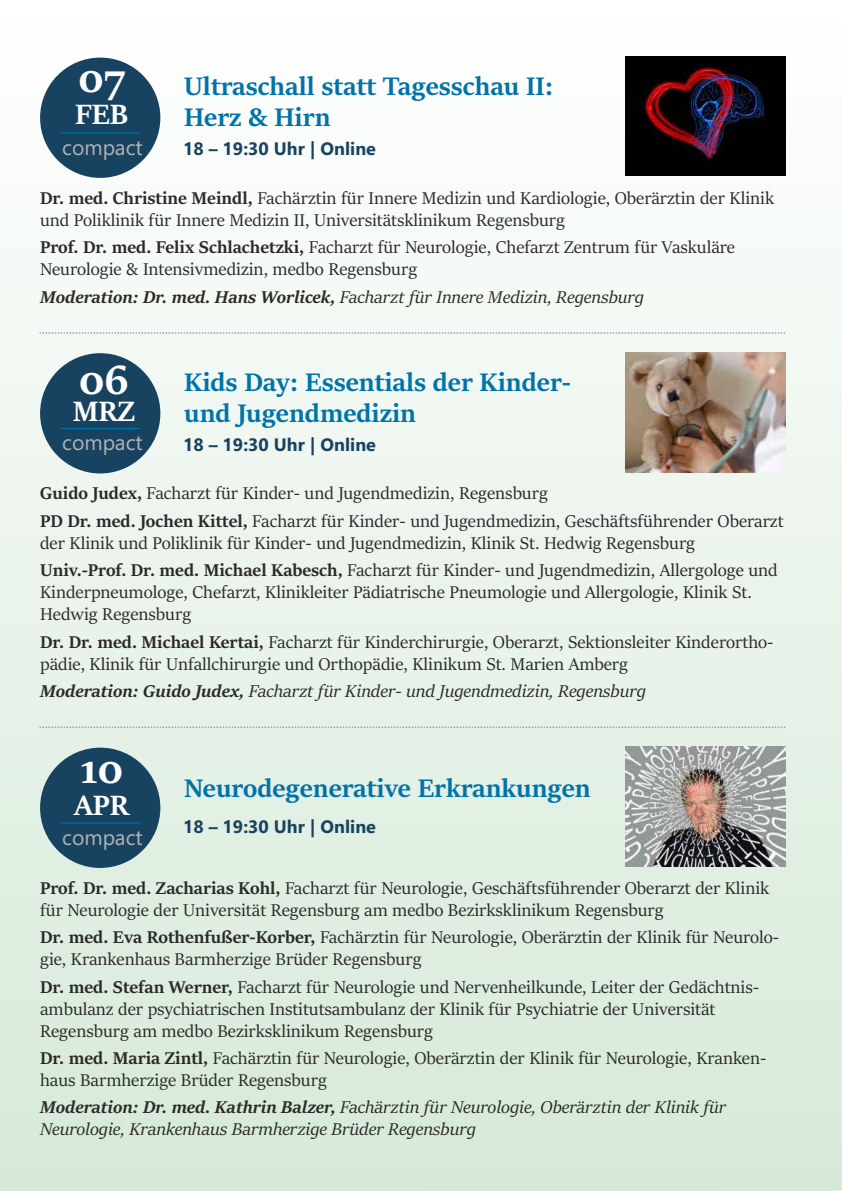
<style>
.page{position:relative;width:842px;height:1191px;background:#fff}
.page>*{position:absolute;margin:0;border:0;box-sizing:border-box;transform-origin:0 0}
.t1{font:700 45.4px "Sitka Display";color:#fefefe}
.t2{font:700 45.2px "Sitka Display";color:#fefefe}
.t3{font:700 31.2px "Sitka Display";color:#fefefe}
.t4{font:700 28.2px/30.6px "Sitka Display";color:#0073a8}
.t5{font:21.2px "Leelawadee UI";color:#b2b3b3}
.t6{font:19px/22px "Sitka Display";color:#2b2a29}
.t7{font:italic 19px/22px "Sitka Display";color:#2b2a29}
.t8{font:700 18px "Leelawadee UI";color:#174360}
.s1{font-weight:700}
</style>
<div class="page">
<div style="left:0;top:0;width:842px;height:1191px;background:linear-gradient(to bottom,#fefefe,#d6e9d8)"></div>
<svg style="left:40px;top:332px;width:745px;height:2px"></svg>
<svg style="left:40px;top:726px;width:745px;height:2px"></svg>
<div style="left:40px;top:353px;width:120px;height:120px;background:#174360;border-radius:50%"></div>
<hr style="left:60px;top:428px;width:80px;height:1px;background:#0073a8">
<img style="left:625px;top:352px;width:161px;height:120px">
<div style="left:40px;top:747px;width:120px;height:121px;background:#174360;border-radius:50%"></div>
<hr style="left:60px;top:822px;width:80px;height:1px;background:#0073a8">
<img style="left:625px;top:746px;width:161px;height:120px">
<div style="left:40px;top:58px;width:120px;height:120px;background:#174360;border-radius:50%"></div>
<hr style="left:60px;top:132px;width:80px;height:1px;background:#0073a8">
<img style="left:626px;top:57px;width:160px;height:118px">
<h2 class="t2" style="left:78px;top:58px;width:48px">07</h2>
<h3 class="t3" style="left:75px;top:101px;width:55px">FEB</h3>
<p class="t5" style="left:62px;top:139px;width:82px">compact</p>
<h3 class="t4" style="left:184px;top:73px;width:371px">Ultraschall statt Tagesschau II:<br>Herz &amp; Hirn</h3>
<p class="t8" style="left:183px;top:142px;width:194px">18 – 19:30 Uhr | Online</p>
<p class="t6" style="left:40px;top:188px;width:735px"><span class="s1">Dr. med. Christine Meindl,</span> Fachärztin für Innere Medizin und Kardiologie, Oberärztin der Klinik und Poliklinik für Innere Medizin II, Universitätsklinikum Regensburg</p>
<p class="t6" style="left:40px;top:237px;width:696px"><span class="s1">Prof. Dr. med. Felix Schlachetzki,</span> Facharzt für Neurologie, Chefarzt Zentrum für Vaskuläre<br>Neurologie &amp; Intensivmedizin, medbo Regensburg</p>
<p class="t7" style="left:40px;top:287px;width:605px"><span class="s1">Moderation: Dr. med. Hans Worlicek,</span> Facharzt für Innere Medizin, Regensburg</p>
<h1 class="t1" style="left:79px;top:360px;width:51px">06</h1>
<h3 class="t3" style="left:73px;top:398px;width:64px">MRZ</h3>
<p class="t5" style="left:62px;top:435px;width:82px">compact</p>
<h3 class="t4" style="left:184px;top:368px;width:388px">Kids Day: Essentials der Kinder&shy;und Jugendmedizin</h3>
<p class="t8" style="left:183px;top:437px;width:194px">18 – 19:30 Uhr | Online</p>
<p class="t6" style="left:40px;top:483px;width:509px"><span class="s1">Guido Judex,</span> Facharzt für Kinder- und Jugendmedizin, Regensburg</p>
<p class="t6" style="left:40px;top:511px;width:745px"><span class="s1">PD Dr. med. Jochen Kittel,</span> Facharzt für Kinder- und Jugendmedizin, Geschäftsführender Oberarzt der Klinik und Poliklinik für Kinder- und Jugendmedizin, Klinik St. Hedwig Regensburg</p>
<p class="t6" style="left:40px;top:560px;width:739px"><span class="s1">Univ.-Prof. Dr. med. Michael Kabesch,</span> Facharzt für Kinder- und Jugendmedizin, Allergologe und<br>Kinderpneumologe, Chefarzt, Klinikleiter Pädiatrische Pneumologie und Allergologie, Klinik St.<br>Hedwig Regensburg</p>
<p class="t6" style="left:40px;top:632px;width:735px"><span class="s1">Dr. Dr. med. Michael Kertai,</span> Facharzt für Kinderchirurgie, Oberarzt, Sektionsleiter Kinderortho&shy;pädie, Klinik für Unfallchirurgie und Orthopädie, Klinikum St. Marien Amberg</p>
<p class="t7" style="left:40px;top:681px;width:607px"><span class="s1">Moderation: Guido Judex,</span> Facharzt für Kinder- und Jugendmedizin, Regensburg</p>
<h1 class="t1" style="left:80px;top:748px;width:44px">10</h1>
<h3 class="t3" style="left:74px;top:791px;width:56px">APR</h3>
<p class="t5" style="left:62px;top:829px;width:82px">compact</p>
<h3 class="t4" style="left:184px;top:774px;width:408px">Neurodegenerative Erkrankungen</h3>
<p class="t8" style="left:183px;top:820px;width:194px">18 – 19:30 Uhr | Online</p>
<p class="t6" style="left:40px;top:878px;width:731px"><span class="s1">Prof. Dr. med. Zacharias Kohl,</span> Facharzt für Neurologie, Geschäftsführender Oberarzt der Klinik für Neurologie der Universität Regensburg am medbo Bezirksklinikum Regensburg</p>
<p class="t6" style="left:40px;top:927px;width:741px"><span class="s1">Dr. med. Eva Rothenfußer-Korber,</span> Fachärztin für Neurologie, Oberärztin der Klinik für Neurolo&shy;gie, Krankenhaus Barmherzige Brüder Regensburg</p>
<p class="t6" style="left:40px;top:976px;width:720px"><span class="s1">Dr. med. Stefan Werner,</span> Facharzt für Neurologie und Nervenheilkunde, Leiter der Gedächtnis&shy;ambulanz der psychiatrischen Institutsambulanz der Klinik für Psychiatrie der Universität<br>Regensburg am medbo Bezirksklinikum Regensburg</p>
<p class="t6" style="left:40px;top:1048px;width:728px"><span class="s1">Dr. med. Maria Zintl,</span> Fachärztin für Neurologie, Oberärztin der Klinik für Neurologie, Kranken&shy;haus Barmherzige Brüder Regensburg</p>
<p class="t7" style="left:40px;top:1097px;width:688px"><span class="s1">Moderation: Dr. med. Kathrin Balzer,</span> Fachärztin für Neurologie, Oberärztin der Klinik für<br>Neurologie, Krankenhaus Barmherzige Brüder Regensburg</p>
</div>
